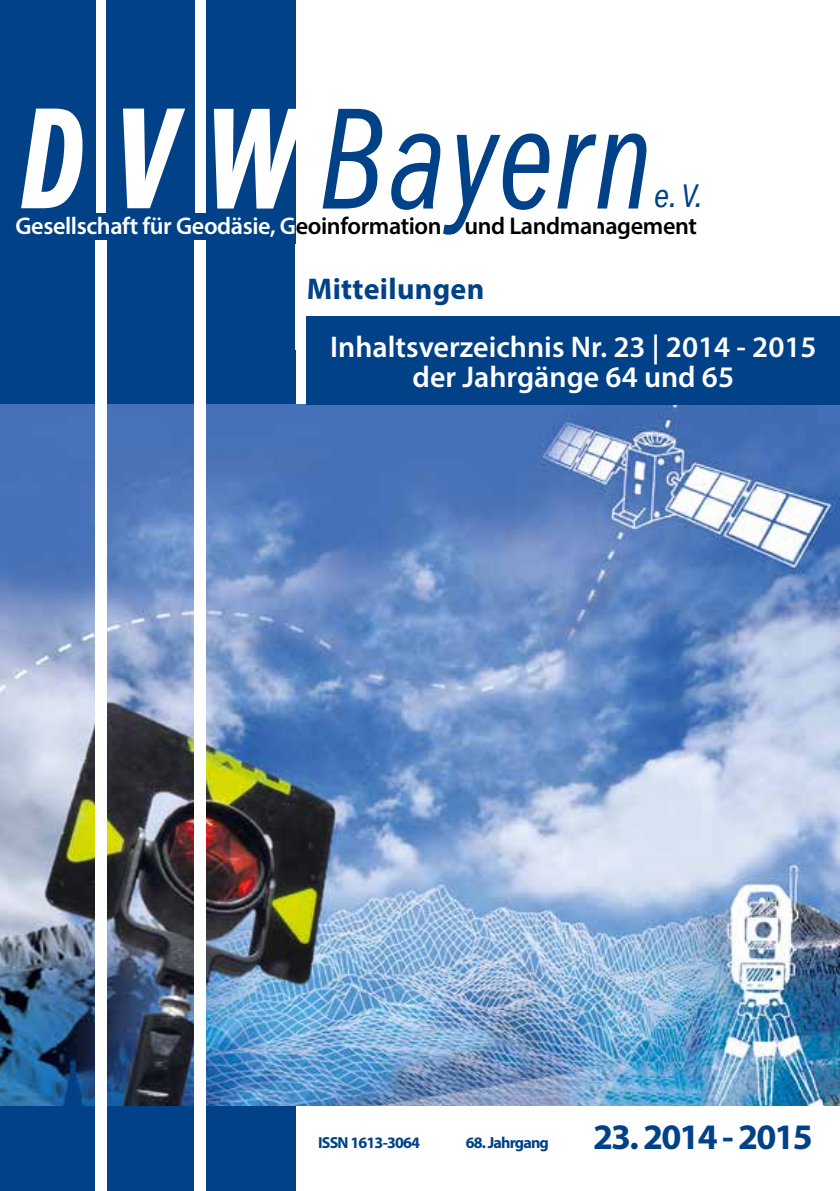
<style>
.page{position:relative;width:840px;height:1191px;background:#fff}
.page>*{position:absolute;margin:0;border:0;box-sizing:border-box;transform-origin:0 0}
.t1{font:149.4px "Franklin Gothic LT Book Cmpr Ital";letter-spacing:.02em;color:#004188;scale:.96 1}
.t2{font:700 36px "Myriad Pro";letter-spacing:-.05em;color:#004188}
.t3{font:italic condensed 33.6px "Franklin Gothic LT";color:#004188}
.t4{font:600 30px/30px "Myriad Pro";color:#fff;text-align:center}
.t5{font:700 30px "Myriad Pro";letter-spacing:.01em;color:#004188}
.t6{font:600 24.2px "Myriad Pro";letter-spacing:-.015em;color:#000}
.t7{font:700 16px "Myriad Pro";letter-spacing:-.05em;color:#004188}
.s1{font-family:"Franklin Gothic LT Demi Cmpr Ital";color:#fff}
.s2{color:#fff}
</style>
<div class="page">
<div style="left:194px;top:213px;width:12px;height:28px;background:#004188"></div>
<div style="left:92px;top:213px;width:17px;height:27px;background:#004188"></div>
<div style="left:0;top:0;width:95px;height:1191px;background:#004188"></div>
<div style="left:205px;top:0;width:90px;height:1191px;background:#004188"></div>
<div style="left:106px;top:0;width:88px;height:1191px;background:#004188"></div>
<img style="left:0;top:404px;width:839px;height:702px">
<div style="left:194px;top:241px;width:11px;height:950px;background:#fff"></div>
<div style="left:95px;top:241px;width:11px;height:950px;background:#fff"></div>
<div style="left:306px;top:316px;width:533px;height:88px;background:#004188"></div>
<h1 class="t1" style="left:20px;top:78px;width:659px"><span class="s1">D V W</span>Bayern</h1>
<h3 class="t3" style="left:653px;top:177px;width:50px">e. V.</h3>
<p class="t6" style="left:15px;top:210px;width:682px"><span class="s2">Gesellschaft für Geodäsie, G</span>eoinformation und Landmanagement</p>
<p class="t5" style="left:306px;top:269px;width:179px">Mitteilungen</p>
<p class="t4" style="left:330px;top:331px;width:487px">Inhaltsverzeichnis Nr. 23 | 2014 - 2015 der Jahrgänge 64 und 65</p>
<p class="t7" style="left:318px;top:1132px;width:103px">ISSN 1613-3064</p>
<p class="t7" style="left:465px;top:1132px;width:85px">68. Jahrgang</p>
<h2 class="t2" style="left:592px;top:1112px;width:221px">23. 2014 - 2015</h2>
</div>
